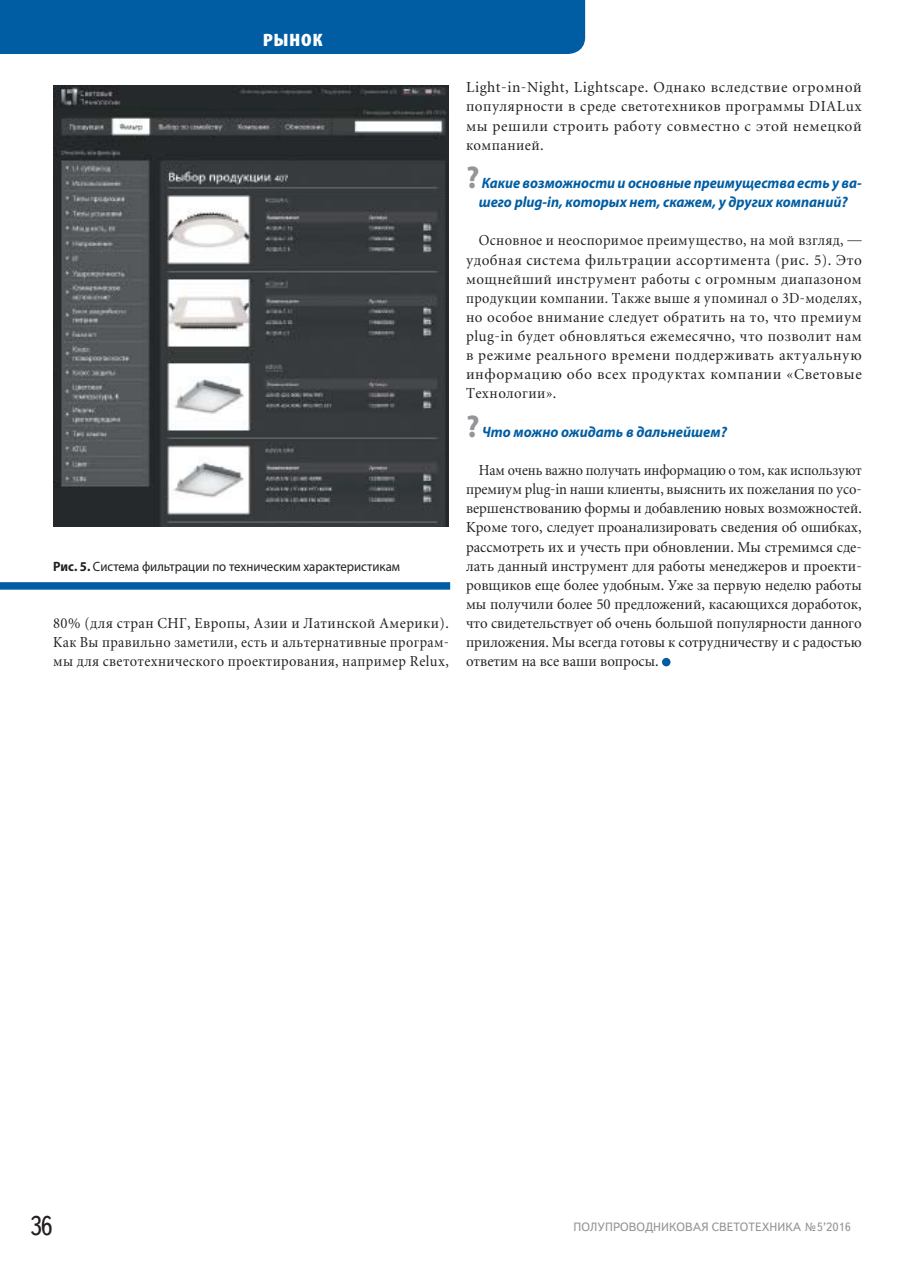
<style>
.page{position:relative;width:915px;height:1263px;background:#fff}
.page>*{position:absolute;margin:0;border:0;box-sizing:border-box;transform-origin:0 0}
.t1{font:27px "Text Book C";color:#231f20;scale:.9 1}
.t2{font:900 condensed 18px "Myriad Pro";letter-spacing:.03em;color:#fff;scale:1.17 1}
.t3{font:15px/19.2px "Miniature";letter-spacing:.025em;color:#231f20;text-align:justify;scale:.92 1}
.t4{font:15px/19.2px "Miniature";letter-spacing:.025em;color:#231f20;text-align:justify;scale:.94 1}
.t5{font:15px/19.2px "Miniature";letter-spacing:.025em;color:#231f20;text-align:justify}
.t6{font:15px/19.2px "Miniature";letter-spacing:.025em;color:#231f20;text-align:justify;scale:.96 1}
.t7{font:italic 700 15px/19.2px "Myriad Pro";color:#005da3;text-align:center;scale:.95 1}
.t8{font:italic 700 15px "Myriad Pro";color:#005da3;scale:.96 1}
.t9{font:13.5px "Myriad Pro";color:#231f20;scale:.95 1}
.t10{font:12px "Text Book C";color:#939598}
.s1{font-weight:700}
.s2{font-style:normal;font-size:31.5px;color:#939598}
</style>
<div class="page">
<div style="left:0;top:0;width:585px;height:54px;background:#005da3"></div>
<div style="left:661px;top:658px;width:9px;height:8px;background:#005da3;border-radius:50%"></div>
<img style="left:53px;top:86px;width:396px;height:440px">
<div style="left:0;top:582px;width:450px;height:8px;background:#005da3"></div>
<p class="t2" style="left:262px;top:29px;width:53px">РЫНОК</p>
<p class="t9" style="left:53px;top:558px;width:366px"><span class="s1">Рис. 5.</span> Система фильтрации по техническим характеристикам</p>
<p class="t6" style="left:53px;top:613px;width:413px">80% (для стран СНГ, Европы, Азии и Латинской Америки).<br>Как Вы правильно заметили, есть и альтернативные програм&shy;мы для светотехнического проектирования, например Relux,</p>
<p class="t5" style="left:466px;top:77px;width:397px">Light-in-Night, Lightscape. Однако вследствие огромной популярности в среде светотехников программы DIALux мы решили строить работу совместно с этой немецкой компанией.</p>
<p class="t7" style="left:466px;top:173px;width:418px"><span class="s2">?</span> Какие возможности и основные преимущества есть у ва&shy;шего plug-in, которых нет, скажем, у других компаний?</p>
<p class="t4" style="left:466px;top:231px;width:422px;text-indent:13px">Основное и неоспоримое преимущество, на мой взгляд, — удобная система фильтрации ассортимента (рис. 5). Это мощнейший инструмент работы с огромным диапазоном продукции компании. Также выше я упоминал о 3D-моделях, но особое внимание следует обратить на то, что премиум plug-in будет обновляться ежемесячно, что позволит нам в режиме реального времени поддерживать актуальную информацию обо всех продуктах компании «Световые Технологии».</p>
<p class="t8" style="left:466px;top:423px;width:273px"><span class="s2">?</span> Что можно ожидать в дальнейшем?</p>
<p class="t3" style="left:466px;top:460px;width:431px;text-indent:13px">Нам очень важно получать информацию о том, как используют премиум plug-in наши клиенты, выяснить их пожелания по усо&shy;вершенствованию формы и добавлению новых возможностей.<br>Кроме того, следует проанализировать сведения об ошибках, рассмотреть их и учесть при обновлении. Мы стремимся сде&shy;лать данный инструмент для работы менеджеров и проекти&shy;ровщиков еще более удобным. Уже за первую неделю работы мы получили более 50 предложений, касающихся доработок, что свидетельствует об очень большой популярности данного приложения. Мы всегда готовы к сотрудничеству и с радостью ответим на все ваши вопросы.</p>
<h1 class="t1" style="left:30px;top:1211px;width:27px">36</h1>
<p class="t10" style="left:573px;top:1220px;width:279px">ПОЛУПРОВОДНИКОВАЯ СВЕТОТЕХНИКА №5’2016</p>
</div>
